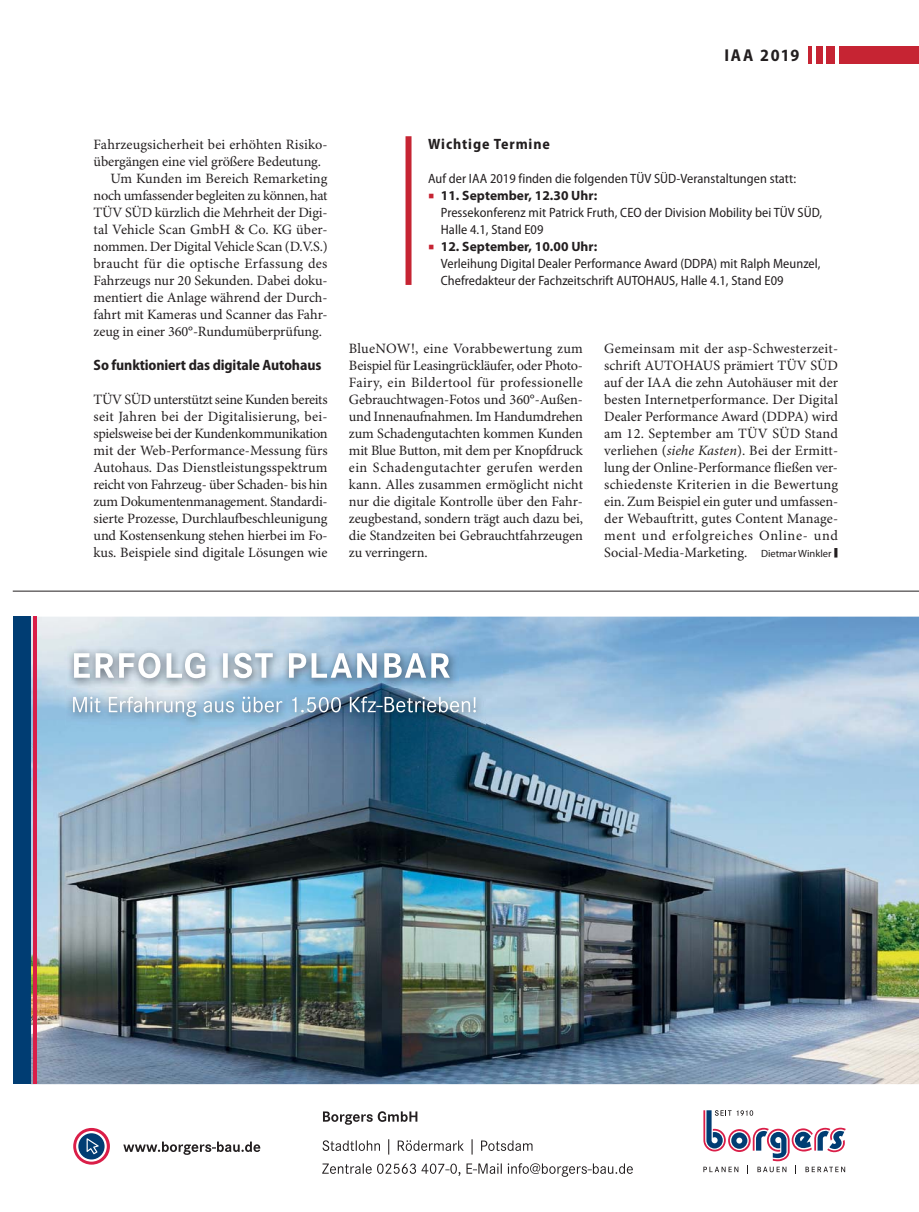
<style>
.page{position:relative;width:919px;height:1212px;background:#fff}
.page>*{position:absolute;margin:0;border:0;box-sizing:border-box;transform-origin:0 0}
.t1{font:32.7px "Minion Pro";color:#231f20;scale:.33 1}
.t2{font:700 semi-condensed 17.25px "Myriad Pro";letter-spacing:.09em;color:#231f20}
.t3{font:700 semi-condensed 15px "Myriad Pro";letter-spacing:-.01em;color:#231f20}
.t4{font:700 semi-condensed 15px "Myriad Pro";letter-spacing:.055em;color:#231f20}
.t5{font:14.25px/17px "Minion Pro";letter-spacing:-.005em;color:#231f20;text-align:justify}
.t6{font:14.25px "Minion Pro";letter-spacing:.02em;color:#231f20}
.t7{font:semi-condensed 13.5px/17px "Myriad Pro";letter-spacing:.005em;color:#231f20}
.s1{font-family:"Minion Pro";font-stretch:normal;font-size:15.75px;color:#c62433}
.s2{font-weight:700;font-stretch:normal}
.s3{font-style:italic}
.s4{font-family:"Myriad Pro";font-size:10.5px}
</style>
<div class="page">
<hr style="left:808px;top:47px;width:3px;height:17px;background:#c62433">
<div style="left:826px;top:47px;width:8px;height:17px;background:#c62433"></div>
<div style="left:815px;top:47px;width:7px;height:17px;background:#c62433"></div>
<div style="left:839px;top:47px;width:79px;height:17px;background:#c62433"></div>
<div style="left:405px;top:136px;width:6px;height:149px;background:#c62433"></div>
<hr style="left:13px;top:591px;width:905px;height:1px;background:#231f20">
<svg style="left:123px;top:1141px;width:137px;height:14px"></svg>
<img style="left:30px;top:617px;width:888px;height:467px">
<svg style="left:703px;top:1110px;width:142px;height:64px"></svg>
<svg style="left:73px;top:1128px;width:37px;height:36px"></svg>
<svg style="left:322px;top:1163px;width:310px;height:14px"></svg>
<svg style="left:322px;top:1139px;width:210px;height:15px"></svg>
<svg style="left:323px;top:1111px;width:94px;height:14px"></svg>
<div style="left:13px;top:617px;width:17px;height:467px;background:#003d73"></div>
<hr style="left:34px;top:617px;width:3px;height:467px;background:#da1e48">
<img style="left:66px;top:690px;width:419px;height:37px">
<svg style="left:73px;top:696px;width:403px;height:21px;background:#8daabf"></svg>
<img style="left:67px;top:646px;width:391px;height:42px">
<svg style="left:74px;top:653px;width:376px;height:25px"></svg>
<p class="t2" style="left:724px;top:49px;width:76px">IAA 2019</p>
<p class="t5" style="left:94px;top:137px;width:235px">Fahrzeugsicherheit bei erhöhten Risiko-</p>
<p class="t5" style="left:94px;top:154px;width:229px">übergängen eine viel größere Bedeutung.</p>
<p class="t5" style="left:111px;top:171px;width:218px">Um Kunden im Bereich Remarketing</p>
<p class="t5" style="left:94px;top:188px;width:235px">noch umfassender begleiten zu können, hat</p>
<p class="t5" style="left:94px;top:205px;width:235px">TÜV SÜD kürzlich die Mehrheit der Digi-</p>
<p class="t5" style="left:94px;top:222px;width:235px">tal Vehicle Scan GmbH &amp; Co. KG über-</p>
<p class="t5" style="left:94px;top:239px;width:235px">nommen. Der Digital Vehicle Scan (D.V.S.)</p>
<p class="t6" style="left:94px;top:258px;width:235px">braucht für die optische Erfassung des</p>
<p class="t5" style="left:94px;top:273px;width:235px">Fahrzeugs nur 20 Sekunden. Dabei doku-</p>
<p class="t5" style="left:94px;top:290px;width:235px">mentiert die Anlage während der Durch-</p>
<p class="t5" style="left:94px;top:307px;width:235px">fahrt mit Kameras und Scanner das Fahr-</p>
<p class="t5" style="left:94px;top:324px;width:230px">zeug in einer 360°-Rundum überprüfung.</p>
<p class="t3" style="left:94px;top:359px;width:229px">So funktioniert das digitale Autohaus</p>
<p class="t5" style="left:94px;top:392px;width:235px">TÜV SÜD unterstützt seine Kunden bereits seit Jahren bei der Digitalisierung, bei&shy;spielsweise bei der Kundenkommunikation mit der Web-Performance-Messung fürs Autohaus. Das Dienstleistungsspektrum reicht von Fahrzeug- über Schaden- bis hin zum Dokumentenmanagement. Standardi&shy;sierte Prozesse, Durchlaufbeschleunigung und Kostensenkung stehen hierbei im Fo&shy;kus. Beispiele sind digitale Lösungen wie</p>
<p class="t4" style="left:428px;top:138px;width:123px">Wichtige Termine</p>
<p class="t7" style="left:428px;top:171px;width:369px">Auf der IAA 2019 finden die folgenden TÜV SÜD-Veranstaltungen statt:</p>
<p class="t7" style="left:441px;top:188px;width:383px;text-indent:-13px"><span class="s1">■</span> <span class="s2">11. September, 12.30 Uhr:<br></span>Pressekonferenz mit Patrick Fruth, CEO der Division Mobility bei TÜV SÜD,<br>Halle 4.1, Stand E09</p>
<p class="t7" style="left:441px;top:239px;width:381px;text-indent:-13px"><span class="s1">■</span> <span class="s2">12. September, 10.00 Uhr:<br></span>Verleihung Digital Dealer Performance Award (DDPA) mit Ralph Meunzel,<br>Chefredakteur der Fachzeitschrift AUTOHAUS, Halle 4.1, Stand E09</p>
<p class="t5" style="left:349px;top:341px;width:236px">BlueNOW!, eine Vorabbewertung zum Beispiel für Leasingrückläufer, oder Photo-Fairy, ein Bildertool für professionelle Gebrauchtwagen-Fotos und 360°-Außen&shy;und Innenaufnahmen. Im Handumdrehen zum Schadengutachten kommen Kunden mit Blue Button, mit dem per Knopfdruck ein Schadengutachter gerufen werden kann. Alles zusammen ermöglicht nicht nur die digitale Kontrolle über den Fahr&shy;zeugbestand, sondern trägt auch dazu bei, die Standzeiten bei Gebrauchtfahrzeugen zu verringern.</p>
<p class="t5" style="left:604px;top:341px;width:235px">Gemeinsam mit der asp-Schwesterzeit&shy;schrift AUTOHAUS prämiert TÜV SÜD auf der IAA die zehn Autohäuser mit der besten Internetperformance. Der Digital Dealer Performance Award (DDPA) wird am 12. September am TÜV SÜD Stand verliehen (<span class="s3">siehe Kasten</span>). Bei der Ermitt&shy;lung der Online-Performance fließen ver&shy;schiedenste Kriterien in die Bewertung ein. Zum Beispiel ein guter und umfassen&shy;der Webauftritt, gutes Content Manage&shy;ment und erfolgreiches Online- und Social -Media-Marketing. <span class="s4">Dietmar Winkler</span></p>
<h1 class="t1" style="left:833px;top:537px;width:15px">■</h1>
</div>
